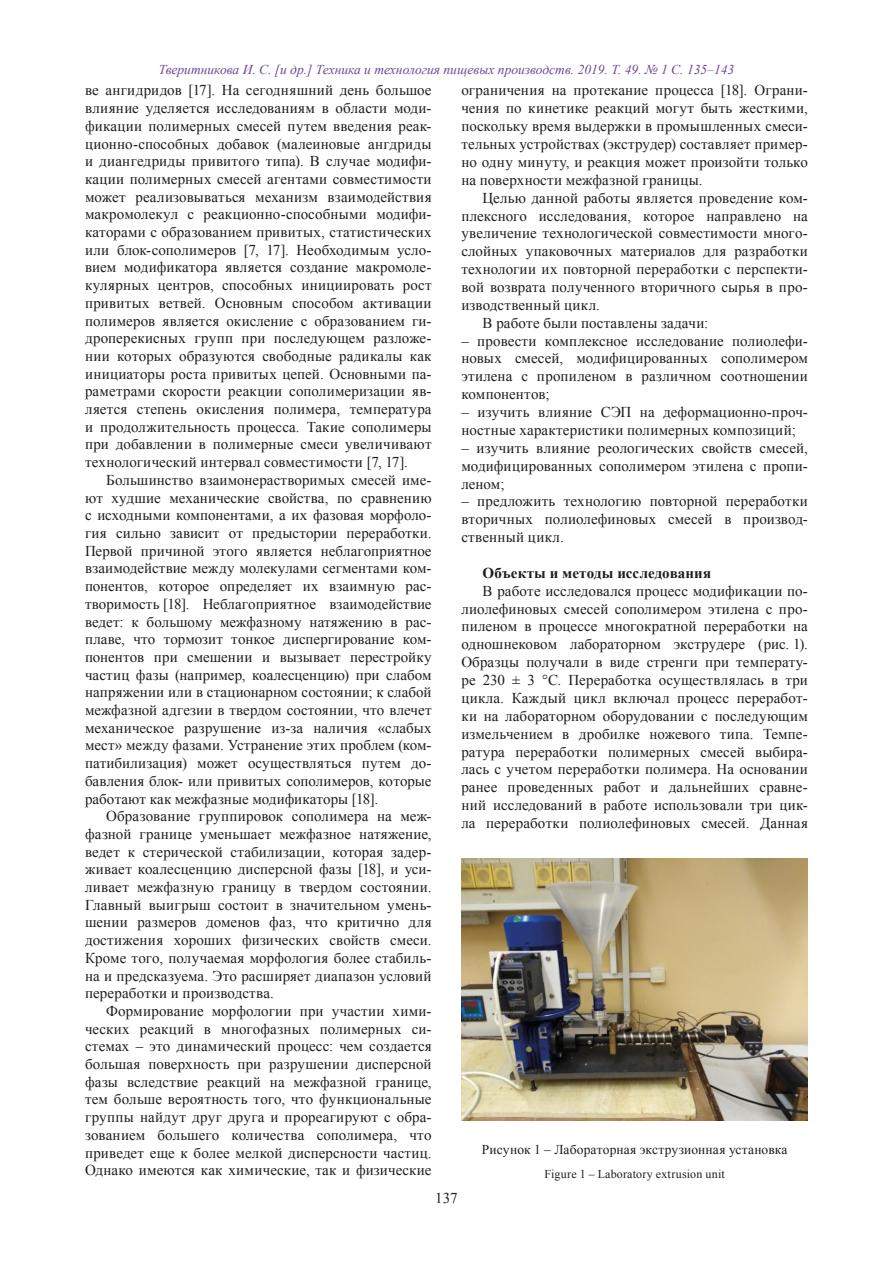
<style>
.page{position:relative;width:893px;height:1263px;background:#fff}
.page>*{position:absolute;margin:0;border:0;box-sizing:border-box;transform-origin:0 0}
.t1{font:15px/17.7px "Times New Roman";letter-spacing:.01em;color:#1d1d1b;text-align:justify}
.t2{font:700 15px "Times New Roman";letter-spacing:.005em;color:#1d1d1b}
.t3{font:italic 13.5px "Times New Roman";color:#6c4796}
.t4{font:13.5px "Times New Roman";letter-spacing:.01em;color:#1d1d1b}
.t5{font:12px "Times New Roman";letter-spacing:.015em;color:#1d1d1b}
</style>
<div class="page">
<img style="left:461px;top:859px;width:347px;height:261px">
<p class="t3" style="left:159px;top:60px;width:577px">Тверитникова И. С. [и др.] Техника и технология пищевых производств. 2019. Т. 49. № 1 С. 135–143</p>
<p class="t1" style="left:85px;top:81px;width:348px">ве ангидридов [17]. На сегодняшний день большое влияние уделяется исследованиям в области моди&shy;фикации полимерных смесей путем введения реак&shy;ционно-способных добавок (малеиновые ангдриды и диангедриды привитого типа). В случае модифи&shy;кации полимерных смесей агентами совместимости может реализовываться механизм взаимодействия макромолекул с реакционно-способными модифи&shy;каторами с образованием привитых, статистических или блок-сополимеров [7, 17]. Необходимым усло&shy;вием модификатора является создание макромоле&shy;кулярных центров, способных инициировать рост привитых ветвей. Основным способом активации полимеров является окисление с образованием ги&shy;дроперекисных групп при последующем разложе&shy;нии которых образуются свободные радикалы как инициаторы роста привитых цепей. Основными па&shy;раметрами скорости реакции сополимеризации яв&shy;ляется степень окисления полимера, температура и продолжительность процесса. Такие сополимеры при добавлении в полимерные смеси увеличивают технологический интервал совместимости [7, 17].</p>
<p class="t1" style="left:85px;top:471px;width:348px;text-indent:21px">Большинство взаимонерастворимых смесей име&shy;ют худшие механические свойства, по сравнению с исходными компонентами, а их фазовая морфоло&shy;гия сильно зависит от предыстории переработки.<br>Первой причиной этого является неблагоприятное взаимодействие между молекулами сегментами ком&shy;понентов, которое определяет их взаимную рас&shy;творимость [18]. Неблагоприятное взаимодействие ведет: к большому межфазному натяжению в рас&shy;плаве, что тормозит тонкое диспергирование ком&shy;понентов при смешении и вызывает перестройку частиц фазы (например, коалесценцию) при слабом напряжении или в стационарном состоянии; к слабой межфазной адгезии в твердом состоянии, что влечет механическое разрушение из-за наличия «слабых мест» между фазами. Устранение этих проблем (ком&shy;патибилизация) может осуществляться путем до&shy;бавления блок- или привитых сополимеров, которые работают как межфазные модификаторы [18].</p>
<p class="t1" style="left:85px;top:807px;width:348px;text-indent:21px">Образование группировок сополимера на меж&shy;фазной границе уменьшает межфазное натяжение, ведет к стерической стабилизации, которая задер&shy;живает коалесценцию дисперсной фазы [18], и уси&shy;ливает межфазную границу в твердом состоянии.<br>Главный выигрыш состоит в значительном умень&shy;шении размеров доменов фаз, что критично для достижения хороших физических свойств смеси.<br>Кроме того, получаемая морфология более стабиль&shy;на и предсказуема. Это расширяет диапазон условий переработки и производства.</p>
<p class="t1" style="left:85px;top:1002px;width:348px;text-indent:21px">Формирование морфологии при участии хими&shy;ческих реакций в многофазных полимерных си&shy;стемах – это динамический процесс: чем создается большая поверхность при разрушении дисперсной фазы вследствие реакций на межфазной границе, тем больше вероятность того, что функциональные группы найдут друг друга и прореагируют с обра&shy;зованием большего количества сополимера, что приведет еще к более мелкой дисперсности частиц.<br>Однако имеются как химические, так и физические</p>
<p class="t1" style="left:461px;top:81px;width:348px">ограничения на протекание процесса [18]. Ограни&shy;чения по кинетике реакций могут быть жесткими, поскольку время выдержки в промышленных смеси&shy;тельных устройствах (экструдер) составляет пример&shy;но одну минуту, и реакция может произойти только на поверхности межфазной границы.</p>
<p class="t1" style="left:483px;top:189px;width:327px">Целью данной работы является проведение ком-</p>
<p class="t1" style="left:461px;top:206px;width:348px">плексного исследования, которое направлено на</p>
<p class="t1" style="left:461px;top:224px;width:348px">увеличение технологической совместимости много-</p>
<p class="t1" style="left:461px;top:242px;width:348px">слойных упаковочных материалов для разработки</p>
<p class="t1" style="left:461px;top:260px;width:348px">технологии их повторной переработки с перспекти-</p>
<p class="t1" style="left:461px;top:278px;width:348px">вой возврата полученного вторичного сырья в про-</p>
<p class="t1" style="left:461px;top:296px;width:140px">изводственный цикл.</p>
<p class="t1" style="left:483px;top:314px;width:227px">В работе были поставлены задачи:</p>
<p class="t1" style="left:461px;top:331px;width:348px">– провести комплексное исследование полиолефи&shy;новых смесей, модифицированных сополимером этилена с пропиленом в различном соотношении компонентов;</p>
<p class="t1" style="left:461px;top:403px;width:348px">– изучить влияние СЭП на деформационно-проч&shy;ностные характеристики полимерных композиций;</p>
<p class="t1" style="left:461px;top:439px;width:348px">– изучить влияние реологических свойств смесей, модифицированных сополимером этилена с пропи&shy;леном;</p>
<p class="t1" style="left:461px;top:492px;width:348px">– предложить технологию повторной переработки вторичных полиолефиновых смесей в производ&shy;ственный цикл.</p>
<p class="t2" style="left:483px;top:562px;width:230px">Объекты и методы исследования</p>
<p class="t1" style="left:461px;top:581px;width:348px;text-indent:21px">В работе исследовался процесс модификации по&shy;лиолефиновых смесей сополимером этилена с про&shy;пиленом в процессе многократной переработки на одношнековом лабораторном экструдере (рис. 1).<br>Образцы получали в виде стренги при температу&shy;ре 230 ± 3 °С. Переработка осуществлялась в три цикла. Каждый цикл включал процесс переработ&shy;ки на лабораторном оборудовании с последующим измельчением в дробилке ножевого типа. Темпе&shy;ратура переработки полимерных смесей выбира&shy;лась с учетом переработки полимера. На основании ранее проведенных работ и дальнейших сравне&shy;ний исследований в работе использовали три цик&shy;ла переработки полиолефиновых смесей. Данная</p>
<p class="t4" style="left:482px;top:1141px;width:307px">Рисунок 1 – Лабораторная экструзионная установка</p>
<p class="t5" style="left:545px;top:1166px;width:182px">Figure 1 – Laboratory extrusion unit</p>
<p class="t1" style="left:435px;top:1189px;width:24px">137</p>
</div>
